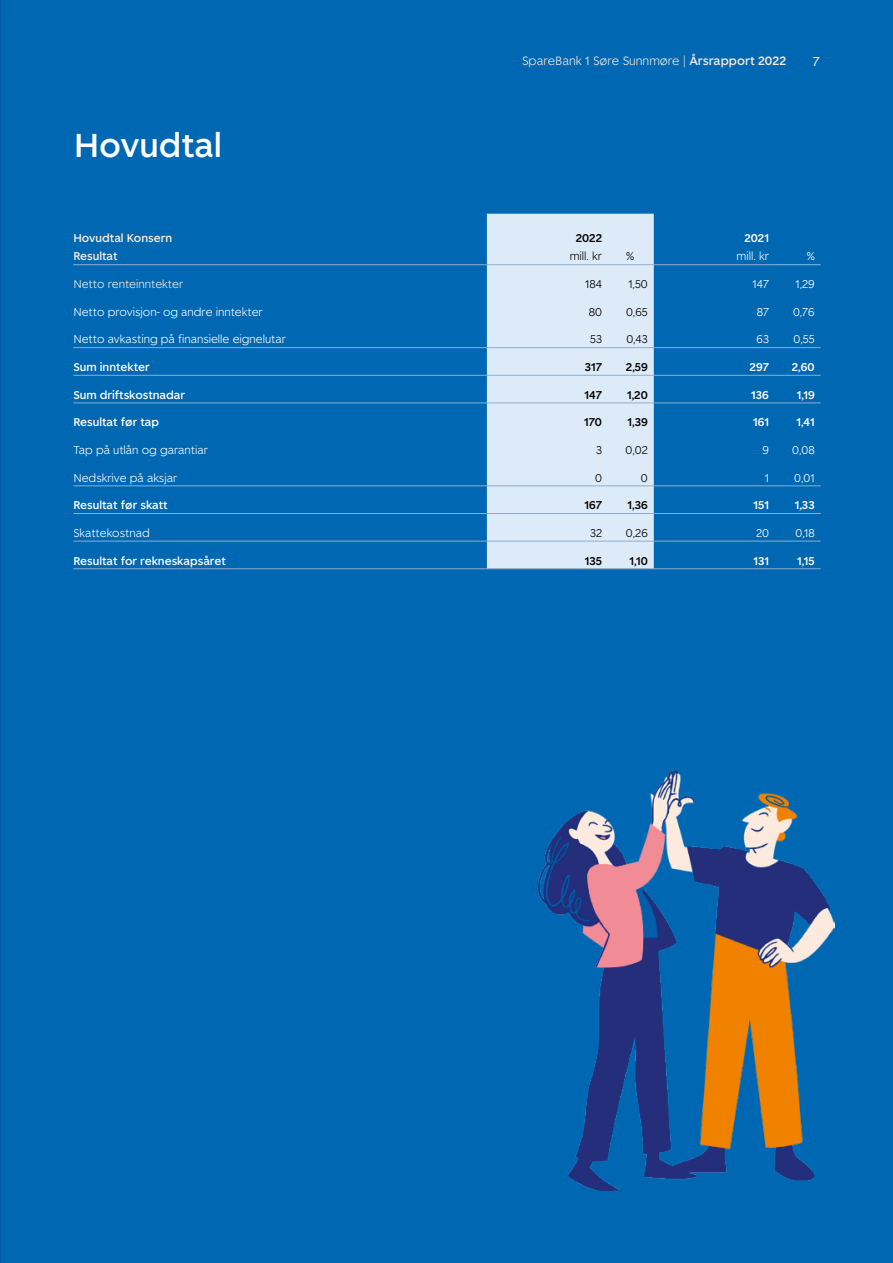
<style>
.page{position:relative;width:893px;height:1263px;background:#0068b2}
.page>*{position:absolute;margin:0;border:0;box-sizing:border-box;transform-origin:0 0}
.t1{font:500 33px "Spare Bank 1";color:#fff}
.t2{font:12.75px "Spare Bank 1";color:#f9eee2}
.t3{font:300 12px "Spare Bank 1";color:#f7e8de}
.t4{font:300 11.25px "Spare Bank 1";color:#fff}
.t5{font:500 11.25px "Spare Bank 1";color:#fff}
.t6{font:300 11.25px "Spare Bank 1";color:#000}
.t7{font:500 11.25px "Spare Bank 1";color:#000}
.t8{font:500 11.25px/18px "Spare Bank 1";color:#f9eee2}
.t9{font:300 11.25px "Spare Bank 1";color:#f9eee2}
.s1{font-weight:500}
</style>
<div class="page">
<div style="left:487px;top:214px;width:167px;height:354px;background:#ddebf8"></div>
<hr style="left:73px;top:264px;width:414px;height:1px;background:#8fadcb">
<hr style="left:487px;top:264px;width:121px;height:1px;background:#8fadcb">
<hr style="left:608px;top:264px;width:46px;height:1px;background:#8fadcb">
<hr style="left:654px;top:264px;width:121px;height:1px;background:#8fadcb">
<hr style="left:775px;top:264px;width:46px;height:1px;background:#82bce5">
<hr style="left:73px;top:375px;width:414px;height:1px;background:#8fadcb">
<hr style="left:487px;top:375px;width:121px;height:1px;background:#8fadcb">
<hr style="left:608px;top:375px;width:46px;height:1px;background:#8fadcb">
<hr style="left:654px;top:375px;width:121px;height:1px;background:#8fadcb">
<hr style="left:775px;top:375px;width:46px;height:1px;background:#8fadcb">
<hr style="left:73px;top:402px;width:414px;height:1px;background:#8fadcb">
<hr style="left:487px;top:402px;width:121px;height:1px;background:#8fadcb">
<hr style="left:608px;top:402px;width:46px;height:1px;background:#8fadcb">
<hr style="left:654px;top:402px;width:121px;height:1px;background:#8fadcb">
<hr style="left:775px;top:402px;width:46px;height:1px;background:#8fadcb">
<hr style="left:73px;top:347px;width:414px;height:1px;background:#8fadcb">
<hr style="left:487px;top:347px;width:121px;height:1px;background:#8fadcb">
<hr style="left:608px;top:347px;width:46px;height:1px;background:#8fadcb">
<hr style="left:654px;top:347px;width:121px;height:1px;background:#8fadcb">
<hr style="left:775px;top:347px;width:46px;height:1px;background:#8fadcb">
<hr style="left:73px;top:485px;width:414px;height:1px;background:#8fadcb">
<hr style="left:487px;top:485px;width:121px;height:1px;background:#8fadcb">
<hr style="left:608px;top:485px;width:46px;height:1px;background:#8fadcb">
<hr style="left:654px;top:485px;width:121px;height:1px;background:#8fadcb">
<hr style="left:775px;top:485px;width:46px;height:1px;background:#8fadcb">
<hr style="left:73px;top:513px;width:414px;height:1px;background:#8fadcb">
<hr style="left:487px;top:513px;width:121px;height:1px;background:#8fadcb">
<hr style="left:608px;top:513px;width:46px;height:1px;background:#8fadcb">
<hr style="left:654px;top:513px;width:121px;height:1px;background:#8fadcb">
<hr style="left:775px;top:513px;width:46px;height:1px;background:#8fadcb">
<hr style="left:73px;top:541px;width:414px;height:1px;background:#8fadcb">
<hr style="left:487px;top:541px;width:121px;height:1px;background:#8fadcb">
<hr style="left:608px;top:541px;width:46px;height:1px;background:#8fadcb">
<hr style="left:654px;top:541px;width:121px;height:1px;background:#8fadcb">
<hr style="left:775px;top:541px;width:46px;height:1px;background:#8fadcb">
<hr style="left:73px;top:568px;width:414px;height:1px;background:#8fadcb">
<hr style="left:487px;top:568px;width:121px;height:1px;background:#8fadcb">
<hr style="left:608px;top:568px;width:46px;height:1px;background:#8fadcb">
<hr style="left:654px;top:568px;width:121px;height:1px;background:#8fadcb">
<hr style="left:775px;top:568px;width:46px;height:1px;background:#8fadcb">
<img style="left:539px;top:770px;width:295px;height:420px">
<h1 class="t1" style="left:74px;top:124px;width:149px">Hovudtal</h1>
<p class="t3" style="left:522px;top:53px;width:266px">SpareBank 1 Søre Sunnmøre | <span class="s1">Årsrapport 2022</span></p>
<p class="t2" style="left:813px;top:53px;width:8px">7</p>
<p class="t8" style="left:73px;top:229px;width:100px">Hovudtal Konsern<br>Resultat</p>
<p class="t7" style="left:576px;top:231px;width:28px">2022</p>
<p class="t6" style="left:570px;top:249px;width:34px">mill. kr</p>
<p class="t6" style="left:626px;top:249px;width:10px">%</p>
<p class="t5" style="left:744px;top:231px;width:26px">2021</p>
<p class="t4" style="left:737px;top:249px;width:34px">mill. kr</p>
<p class="t4" style="left:807px;top:249px;width:10px">%</p>
<p class="t9" style="left:73px;top:277px;width:111px">Netto renteinntekter</p>
<p class="t6" style="left:585px;top:277px;width:18px">184</p>
<p class="t6" style="left:628px;top:277px;width:21px">1,50</p>
<p class="t4" style="left:752px;top:277px;width:18px">147</p>
<p class="t4" style="left:795px;top:277px;width:21px">1,29</p>
<p class="t4" style="left:73px;top:304px;width:191px">Netto provisjon- og andre inntekter</p>
<p class="t6" style="left:589px;top:304px;width:15px">80</p>
<p class="t6" style="left:626px;top:304px;width:23px">0,65</p>
<p class="t4" style="left:757px;top:304px;width:14px">87</p>
<p class="t4" style="left:793px;top:304px;width:23px">0,76</p>
<p class="t4" style="left:73px;top:332px;width:214px">Netto avkasting på finansielle eignelutar</p>
<p class="t6" style="left:590px;top:332px;width:13px">53</p>
<p class="t6" style="left:626px;top:332px;width:23px">0,43</p>
<p class="t4" style="left:757px;top:332px;width:14px">63</p>
<p class="t4" style="left:793px;top:332px;width:23px">0,55</p>
<p class="t5" style="left:73px;top:360px;width:78px">Sum inntekter</p>
<p class="t7" style="left:585px;top:360px;width:19px">317</p>
<p class="t7" style="left:626px;top:360px;width:23px">2,59</p>
<p class="t5" style="left:750px;top:360px;width:21px">297</p>
<p class="t5" style="left:792px;top:360px;width:24px">2,60</p>
<p class="t5" style="left:73px;top:387px;width:113px">Sum driftskostnadar</p>
<p class="t7" style="left:585px;top:387px;width:19px">147</p>
<p class="t7" style="left:627px;top:387px;width:22px">1,20</p>
<p class="t5" style="left:751px;top:387px;width:19px">136</p>
<p class="t5" style="left:797px;top:387px;width:19px">1,19</p>
<p class="t5" style="left:73px;top:415px;width:87px">Resultat før tap</p>
<p class="t7" style="left:584px;top:415px;width:19px">170</p>
<p class="t7" style="left:627px;top:415px;width:22px">1,39</p>
<p class="t5" style="left:753px;top:415px;width:17px">161</p>
<p class="t5" style="left:796px;top:415px;width:20px">1,41</p>
<p class="t4" style="left:73px;top:443px;width:136px">Tap på utlån og garantiar</p>
<p class="t6" style="left:596px;top:443px;width:7px">3</p>
<p class="t6" style="left:625px;top:443px;width:24px">0,02</p>
<p class="t4" style="left:762px;top:443px;width:8px">9</p>
<p class="t4" style="left:792px;top:443px;width:24px">0,08</p>
<p class="t4" style="left:73px;top:470px;width:105px">Nedskrive på aksjar</p>
<p class="t6" style="left:595px;top:470px;width:8px">0</p>
<p class="t6" style="left:641px;top:470px;width:8px">0</p>
<p class="t4" style="left:765px;top:470px;width:6px">1</p>
<p class="t4" style="left:794px;top:470px;width:22px">0,01</p>
<p class="t5" style="left:73px;top:498px;width:96px">Resultat før skatt</p>
<p class="t7" style="left:584px;top:498px;width:19px">167</p>
<p class="t7" style="left:627px;top:498px;width:22px">1,36</p>
<p class="t5" style="left:753px;top:498px;width:17px">151</p>
<p class="t5" style="left:795px;top:498px;width:21px">1,33</p>
<p class="t4" style="left:73px;top:525px;width:78px">Skattekostnad</p>
<p class="t6" style="left:590px;top:525px;width:13px">32</p>
<p class="t6" style="left:626px;top:525px;width:23px">0,26</p>
<p class="t4" style="left:756px;top:525px;width:14px">20</p>
<p class="t4" style="left:795px;top:525px;width:21px">0,18</p>
<p class="t5" style="left:73px;top:553px;width:154px">Resultat for rekneskapsåret</p>
<p class="t7" style="left:585px;top:553px;width:19px">135</p>
<p class="t7" style="left:629px;top:553px;width:20px">1,10</p>
<p class="t5" style="left:753px;top:553px;width:17px">131</p>
<p class="t5" style="left:797px;top:553px;width:19px">1,15</p>
</div>
